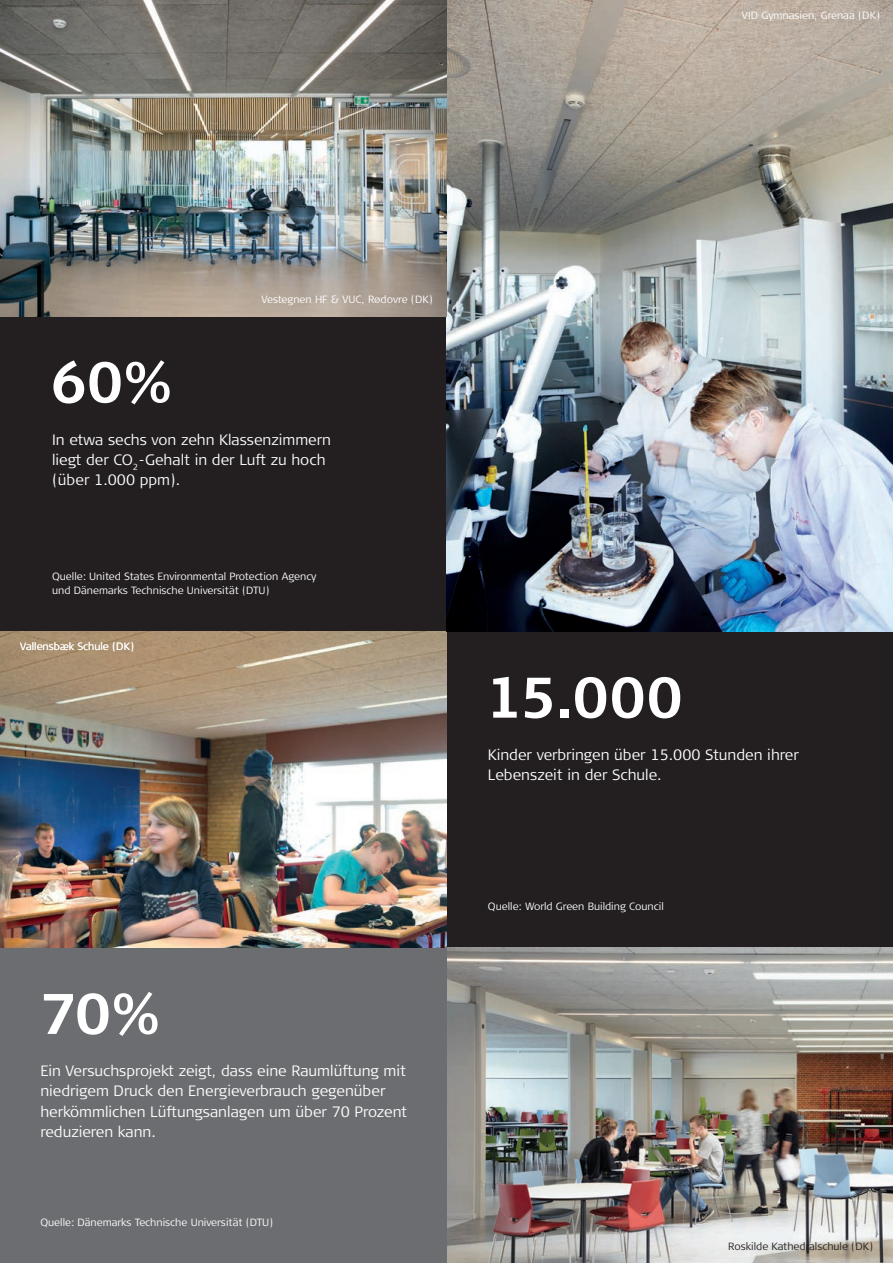
<style>
.page{position:relative;width:893px;height:1263px;background:#fff}
.page>*{position:absolute;margin:0;border:0;box-sizing:border-box;transform-origin:0 0}
.t1{font:700 57px "Signa Column";letter-spacing:-.005em;color:#fff}
.t2{font:300 15px/20.2px "Signa Column";color:#fff}
.t3{font:300 10.5px/14.2px "Signa Column";color:#fff}
.t4{font:300 10.5px "Signa Column";color:#231f20}
</style>
<div class="page">
<img style="left:446px;top:947px;width:446px;height:316px">
<div style="left:0;top:316px;width:446px;height:315px;background:#231f20"></div>
<div style="left:446px;top:631px;width:447px;height:316px;background:#231f20"></div>
<div style="left:0;top:947px;width:446px;height:316px;background:#6c6d70"></div>
<hr style="left:892px;top:947px;width:1px;height:316px;background:#f0f1f2">
<img style="left:0;top:631px;width:446px;height:316px">
<img style="left:446px;top:0;width:447px;height:631px">
<img style="left:0;top:0;width:446px;height:316px">
<p class="t3" style="left:742px;top:8px;width:140px">VID Gymnasien, Grenaa (DK)</p>
<h1 class="t1" style="left:51px;top:349px;width:123px">60%</h1>
<p class="t3" style="left:261px;top:292px;width:173px">Vestegnen HF &amp; VUC, Rødovre (DK)</p>
<p class="t2" style="left:52px;top:429px;width:280px">In etwa sechs von zehn Klassenzimmern liegt der CO<sub>2</sub>-Gehalt in der Luft zu hoch (über 1.000 ppm).</p>
<p class="t3" style="left:52px;top:569px;width:266px">Quelle: United States Environmental Protection Agency und Dänemarks Technische Universität (DTU)</p>
<p class="t3" style="left:20px;top:639px;width:115px">Vallensbæk Schule (DK)</p>
<h1 class="t1" style="left:40px;top:981px;width:122px">70%</h1>
<p class="t2" style="left:40px;top:1061px;width:368px">Ein Versuchsprojekt zeigt, dass eine Raumlüftung mit niedrigem Druck den Energieverbrauch gegenüber herkömmlichen Lüftungsanlagen um über 70 Prozent reduzieren kann.</p>
<p class="t3" style="left:40px;top:1215px;width:234px">Quelle: Dänemarks Technische Universität (DTU)</p>
<h1 class="t1" style="left:487px;top:664px;width:198px">15.000</h1>
<p class="t2" style="left:488px;top:744px;width:312px">Kinder verbringen über 15.000 Stunden ihrer<br>Lebenszeit in der Schule.</p>
<p class="t3" style="left:488px;top:899px;width:177px">Quelle: World Green Building Council</p>
<p class="t4" style="left:728px;top:1240px;width:147px">Roskilde Kathedralschule (DK)</p>
</div>
